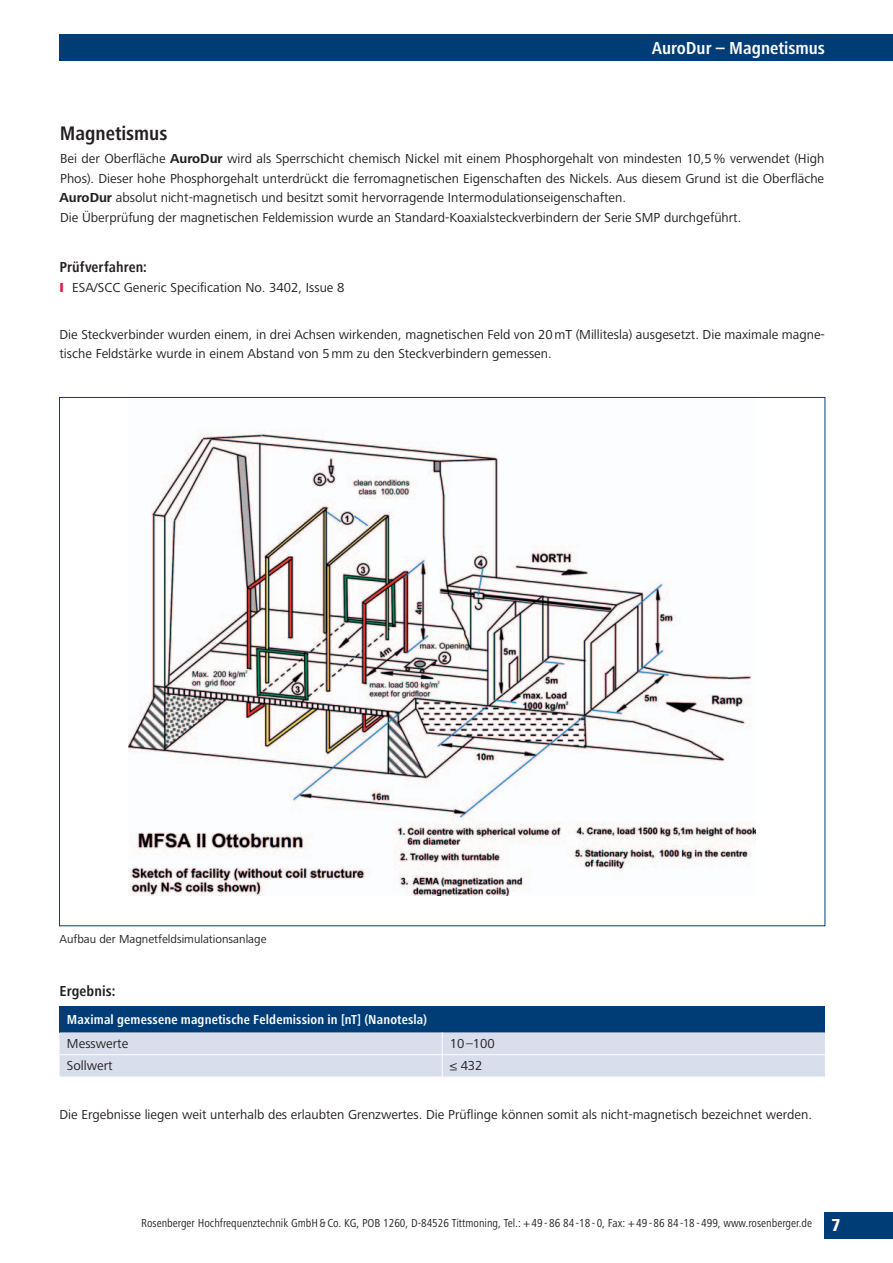
<style>
.page{position:relative;width:893px;height:1263px;background:#fff}
.page>*{position:absolute;margin:0;border:0;box-sizing:border-box;transform-origin:0 0}
.t1{font:700 condensed 20.25px "Frutiger Next LT";letter-spacing:-.005em;color:#231f20}
.t2{font:700 condensed 18px "Frutiger Next LT";color:#fff}
.t3{font:700 condensed 15px "Frutiger Next LT";letter-spacing:.005em;color:#231f20}
.t4{font:13.5px/19.5px "Frutiger Next LT";color:#231f20}
.t5{font:700 condensed 13.5px "Frutiger Next LT";letter-spacing:.01em;color:#fff}
.t6{font:condensed 12px "Frutiger Next LT";color:#231f20}
.t7{font:12px "Frutiger Next LT";color:#231f20}
.s1{font-weight:700}
.s2{font-weight:800;color:#ed164b}
.s3{font-weight:800;font-size:18px;color:#fff}
</style>
<div class="page">
<img style="left:129px;top:431px;width:627px;height:464px">
<div style="left:60px;top:34px;width:833px;height:27px;background:#003d76"></div>
<div style="left:60px;top:1006px;width:765px;height:26px;background:#003d76"></div>
<div style="left:60px;top:1032px;width:765px;height:45px;background:#d9deec"></div>
<div style="left:825px;top:1212px;width:68px;height:26px;background:#003d76"></div>
<h2 class="t2" style="left:652px;top:41px;width:175px">AuroDur – Magnetismus</h2>
<h1 class="t1" style="left:60px;top:125px;width:109px">Magnetismus</h1>
<p class="t4" style="left:60px;top:150px;width:766px">Bei der Oberfläche <span class="s1">AuroDur</span> wird als Sperrschicht chemisch Nickel mit einem Phosphorgehalt von mindesten 10,5 % verwendet (High Phos). Dieser hohe Phosphorgehalt unterdrückt die ferromagnetischen Eigenschaften des Nickels. Aus diesem Grund ist die Oberfläche <span class="s1">AuroDur</span> absolut nicht-magnetisch und besitzt somit hervorragende Intermodulationseigenschaften.<br>Die Überprüfung der magnetischen Feldemission wurde an Standard-Koaxialsteckverbindern der Serie SMP durchgeführt.</p>
<p class="t3" style="left:60px;top:261px;width:89px">Prüfverfahren:</p>
<p class="t4" style="left:60px;top:279px;width:287px"><span class="s2">I</span> ESA/SCC Generic Specification No. 3402, Issue 8</p>
<p class="t4" style="left:60px;top:326px;width:767px">Die Steckverbinder wurden einem, in drei Achsen wirkenden, magne tischen Feld von 20 mT (Millitesla) ausgesetzt. Die maximale magne&shy;tische Feldstärke wurde in einem Abstand von 5 mm zu den Steckverbindern gemessen.</p>
<p class="t7" style="left:60px;top:934px;width:209px">Aufbau der Magnetfeldsimulationsanlage</p>
<p class="t3" style="left:60px;top:985px;width:57px">Ergebnis:</p>
<p class="t5" style="left:67px;top:1015px;width:361px">Maximal gemessene magnetische Feldemission in [nT] (Nanotesla)</p>
<p class="t4" style="left:67px;top:1035px;width:63px">Messwerte</p>
<p class="t4" style="left:450px;top:1035px;width:47px">10 –100</p>
<p class="t4" style="left:67px;top:1057px;width:47px">Sollwert</p>
<p class="t4" style="left:450px;top:1057px;width:34px">≤ 432</p>
<p class="t4" style="left:60px;top:1106px;width:754px">Die Ergebnisse liegen weit unterhalb des erlaubten Grenzwertes. Die Prüflinge können somit als nicht-magnetisch bezeichnet werden.</p>
<p class="t6" style="left:141px;top:1219px;width:701px">Rosenberger Hochfrequenztechnik GmbH &amp; Co. KG, POB 1260, D-84526 Tittmoning, Tel.: + 49 - 86 84 -18 - 0, Fax: + 49 - 86 84 -18 - 499, www.rosenberger.de <span class="s3">7</span></p>
</div>
